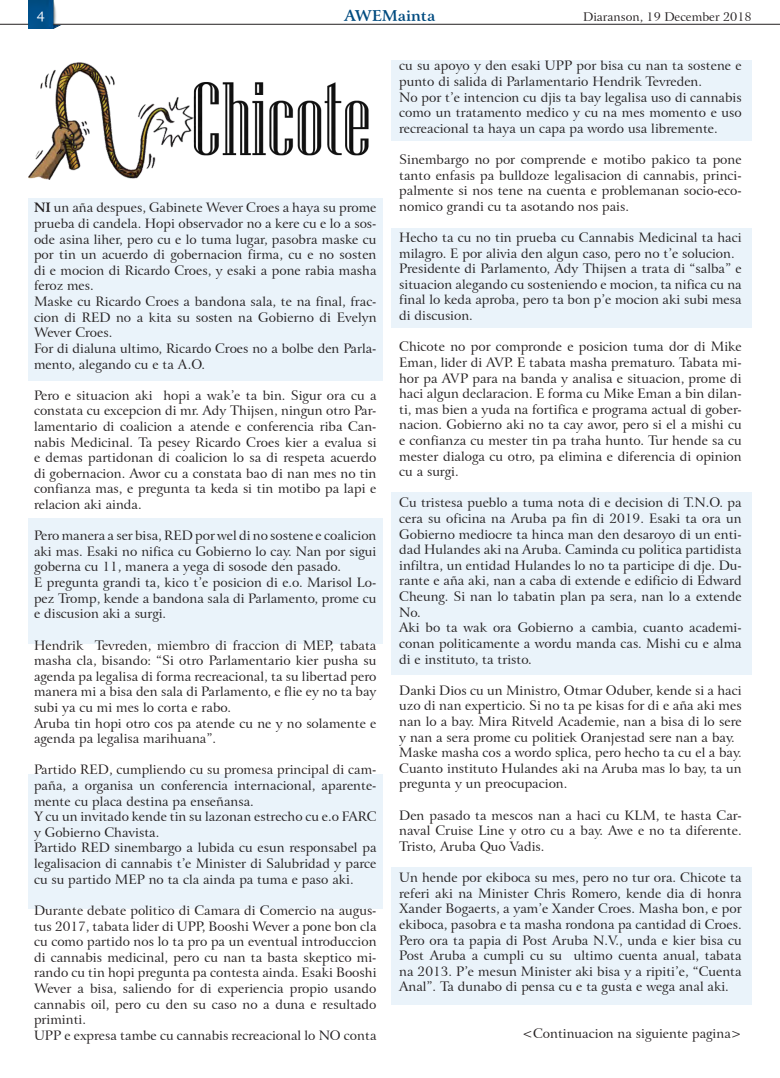
<style>
.page{position:relative;width:780px;height:1078px;background:#fff}
.page>*{position:absolute;margin:0;border:0;box-sizing:border-box;transform-origin:0 0}
.t1{font:700 15px "Arrus BT";color:#004b80}
.t2{font:14px "Charter ITCTT";color:#fff}
.Body_Text_14{font:13px/15.6px "Arrus BT";color:#231f20;text-align:justify}
.t3{font:12px "Arrus BT";color:#231f20}
.s1{font-weight:700}
</style>
<div class="page">
<img style="left:28px;top:0;width:33px;height:28px">
<svg style="left:0;top:24px;width:28px;height:1px"></svg>
<hr style="left:53px;top:24px;width:727px;height:1px;background:#231f20">
<div style="left:28px;top:198px;width:355px;height:182px;background:#eaf3fa"></div>
<div style="left:391px;top:60px;width:360px;height:80px;background:#eaf3fa"></div>
<div style="left:391px;top:228px;width:360px;height:99px;background:#eaf3fa"></div>
<div style="left:391px;top:492px;width:360px;height:183px;background:#eaf3fa"></div>
<div style="left:391px;top:867px;width:360px;height:137px;background:#eaf3fa"></div>
<div style="left:28px;top:774px;width:355px;height:134px;background:#eaf3fa"></div>
<div style="left:28px;top:518px;width:355px;height:125px;background:#eaf3fa"></div>
<img style="left:28px;top:62px;width:341px;height:117px">
<p class="t2" style="left:37px;top:7px;width:9px">4</p>
<p class="t1" style="left:344px;top:7px;width:92px">AWEMainta</p>
<p class="t3" style="left:583px;top:9px;width:170px">Diaranson, 19 December 2018</p>
<p class="Body_Text_14" style="left:34px;top:200px;width:344px"><span class="s1">NI</span> un aña despues, Gabinete Wever Croes a haya su prome prueba di candela. Hopi observador no a kere cu e lo a sos&shy;ode asina liher, pero cu e lo tuma lugar, pasobra maske cu por tin un acuerdo di gobernacion firma, cu e no sosten di e mocion di Ricardo Croes, y esaki a pone rabia masha feroz mes.</p>
<p class="Body_Text_14" style="left:34px;top:294px;width:344px">Maske cu Ricardo Croes a bandona sala, te na final, frac&shy;cion di RED no a kita su sosten na Gobierno di Evelyn Wever Croes.</p>
<p class="Body_Text_14" style="left:34px;top:340px;width:344px">For di dialuna ultimo, Ricardo Croes no a bolbe den Parla&shy;mento, alegando cu e ta A.O.</p>
<p class="Body_Text_14" style="left:34px;top:387px;width:344px">Pero e situacion aki hopi a wak’e ta bin. Sigur ora cu a constata cu excepcion di mr. Ady Thijsen, ningun otro Par&shy;lamentario di coalicion a atende e conferencia riba Can&shy;nabis Medicinal. Ta pesey Ricardo Croes kier a evalua si e demas partidonan di coalicion lo sa di respeta acuerdo di gobernacion. Awor cu a constata bao di nan mes no tin confianza mas, e pregunta ta keda si tin motibo pa lapi e relacion aki ainda.</p>
<p class="Body_Text_14" style="left:34px;top:528px;width:344px">Pero manera a ser bisa, RED por wel di no sostene e coalicion aki mas. Esaki no nifica cu Gobierno lo cay. Nan por sigui goberna cu 11, manera a yega di sosode den pasado.</p>
<p class="Body_Text_14" style="left:34px;top:574px;width:344px">E pregunta grandi ta, kico t’e posicion di e.o. Marisol Lo&shy;pez Tromp, kende a bandona sala di Parlamento, prome cu e discusion aki a surgi.</p>
<p class="Body_Text_14" style="left:34px;top:637px;width:344px">Hendrik Tevreden, miembro di fraccion di MEP, tabata masha cla, bisando: “Si otro Parlamentario kier pusha su agenda pa legalisa di forma recreacional, ta su libertad pero manera mi a bisa den sala di Parlamento, e flie ey no ta bay subi ya cu mi mes lo corta e rabo.</p>
<p class="Body_Text_14" style="left:34px;top:715px;width:344px">Aruba tin hopi otro cos pa atende cu ne y no solamente e agenda pa legalisa marihuana”.</p>
<p class="Body_Text_14" style="left:34px;top:762px;width:344px">Partido RED, cumpliendo cu su promesa principal di cam&shy;paña, a organisa un conferencia internacional, aparente&shy;mente cu placa destina pa enseñansa.</p>
<p class="Body_Text_14" style="left:34px;top:808px;width:344px">Y cu un invitado kende tin su lazonan estrecho cu e.o FARC y Gobierno Chavista.</p>
<p class="Body_Text_14" style="left:34px;top:840px;width:344px">Partido RED sinembargo a lubida cu esun responsabel pa legalisacion di cannabis t’e Minister di Salubridad y parce cu su partido MEP no ta cla ainda pa tuma e paso aki.</p>
<p class="Body_Text_14" style="left:34px;top:902px;width:344px">Durante debate politico di Camara di Comercio na augus&shy;tus 2017, tabata lider di UPP, Booshi Wever a pone bon cla cu como partido nos lo ta pro pa un eventual introduccion di cannabis medicinal, pero cu nan ta basta skeptico mi&shy;rando cu tin hopi pregunta pa contesta ainda. Esaki Booshi Wever a bisa, saliendo for di experiencia propio usando cannabis oil, pero cu den su caso no a duna e resultado priminti.</p>
<p class="Body_Text_14" style="left:34px;top:1027px;width:344px">UPP e expresa tambe cu cannabis recreacional lo NO conta</p>
<p class="Body_Text_14" style="left:399px;top:58px;width:344px">cu su apoyo y den esaki UPP por bisa cu nan ta sostene e punto di salida di Parlamentario Hendrik Tevreden.</p>
<p class="Body_Text_14" style="left:399px;top:89px;width:344px">No por t’e intencion cu djis ta bay legalisa uso di cannabis como un tratamento medico y cu na mes momento e uso recreacional ta haya un capa pa wordo usa libremente.</p>
<p class="Body_Text_14" style="left:399px;top:152px;width:344px">Sinembargo no por comprende e motibo pakico ta pone tanto enfasis pa bulldoze legalisacion di cannabis, princi&shy;palmente si nos tene na cuenta e problemanan socio-eco&shy;nomico grandi cu ta asotando nos pais.</p>
<p class="Body_Text_14" style="left:399px;top:230px;width:344px">Hecho ta cu no tin prueba cu Cannabis Medicinal ta haci milagro. E por alivia den algun caso, pero no t’e solucion.</p>
<p class="Body_Text_14" style="left:399px;top:261px;width:344px">Presidente di Parlamento, Ady Thijsen a trata di “salba” e situacion alegando cu sosteniendo e mocion, ta nifica cu na final lo keda aproba, pero ta bon p’e mocion aki subi mesa di discusion.</p>
<p class="Body_Text_14" style="left:399px;top:339px;width:344px">Chicote no por compronde e posicion tuma dor di Mike Eman, lider di AVP. E tabata masha prematuro. Tabata mi&shy;hor pa AVP para na banda y analisa e situacion, prome di haci algun declaracion. E forma cu Mike Eman a bin dilan&shy;ti, mas bien a yuda na fortifica e programa actual di gober&shy;nacion. Gobierno aki no ta cay awor, pero si el a mishi cu e confianza cu mester tin pa traha hunto. Tur hende sa cu mester dialoga cu otro, pa elimina e diferencia di opinion cu a surgi.</p>
<p class="Body_Text_14" style="left:399px;top:495px;width:344px">Cu tristesa pueblo a tuma nota di e decision di T.N.O. pa cera su oficina na Aruba pa fin di 2019. Esaki ta ora un Gobierno mediocre ta hinca man den desaroyo di un enti&shy;dad Hulandes aki na Aruba. Caminda cu politica partidista infiltra, un entidad Hulandes lo no ta participe di dje. Du&shy;rante e aña aki, nan a caba di extende e edificio di Edward Cheung. Si nan lo tabatin plan pa sera, nan lo a extende No.</p>
<p class="Body_Text_14" style="left:399px;top:620px;width:344px">Aki bo ta wak ora Gobierno a cambia, cuanto academi&shy;conan politicamente a wordu manda cas. Mishi cu e alma di e instituto, ta tristo.</p>
<p class="Body_Text_14" style="left:399px;top:682px;width:344px">Danki Dios cu un Ministro, Otmar Oduber, kende si a haci uzo di nan experticio. Si no ta pe kisas for di e aña aki mes nan lo a bay. Mira Ritveld Academie, nan a bisa di lo sere y nan a sera prome cu politiek Oranjestad sere nan a bay.</p>
<p class="Body_Text_14" style="left:399px;top:745px;width:344px">Maske masha cos a wordo splica, pero hecho ta cu el a bay.<br>Cuanto instituto Hulandes aki na Aruba mas lo bay, ta un pregunta y un preocupacion.</p>
<p class="Body_Text_14" style="left:399px;top:807px;width:344px">Den pasado ta mescos nan a haci cu KLM, te hasta Car&shy;naval Cruise Line y otro cu a bay. Awe e no ta diferente.<br>Tristo, Aruba Quo Vadis.</p>
<p class="Body_Text_14" style="left:399px;top:869px;width:344px">Un hende por ekiboca su mes, pero no tur ora. Chicote ta referi aki na Minister Chris Romero, kende dia di honra Xander Bogaerts, a yam’e Xander Croes. Masha bon, e por ekiboca, pasobra e ta masha rondona pa cantidad di Croes.</p>
<p class="Body_Text_14" style="left:399px;top:932px;width:344px">Pero ora ta papia di Post Aruba N.V., unda e kier bisa cu Post Aruba a cumpli cu su ultimo cuenta anual, tabata na 2013. P’e mesun Minister aki bisa y a ripiti’e, “Cuenta Anal”. Ta dunabo di pensa cu e ta gusta e wega anal aki.</p>
<p class="Body_Text_14" style="left:522px;top:1025px;width:221px">&lt;Continuacion na siguiente pagina&gt;</p>
</div>
